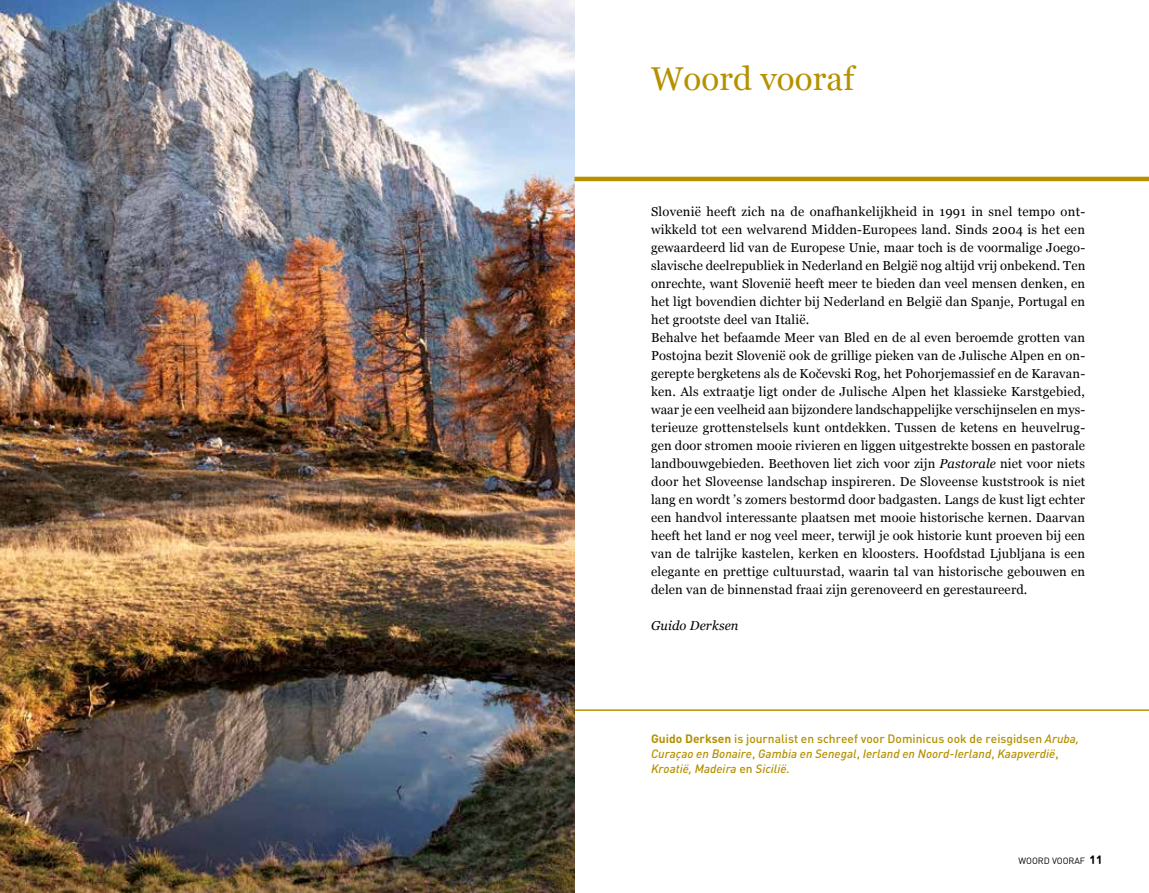
<style>
.page{position:relative;width:1149px;height:893px;background:#fff}
.page>*{position:absolute;margin:0;border:0;box-sizing:border-box;transform-origin:0 0}
.t1{font:33px "Georgia";letter-spacing:.005em;color:#b59100}
.t2{font:12.9px/18px "Georgia";letter-spacing:.01em;color:#000}
.t3{font:italic 12.9px "Georgia";letter-spacing:.01em;color:#000}
.t4{font:italic 500 12px/15px "DIN Pro";color:#b59100}
.t5{font:9px "DIN Pro";color:#000}
.s1{font-style:italic}
.s2{font-weight:700;font-style:normal}
.s3{font-style:normal}
.s4{font-family:"DIN Round Offc";font-weight:700;font-size:12px}
</style>
<div class="page">
<img style="left:0;top:0;width:574px;height:893px">
<hr style="left:574px;top:177px;width:574px;height:4px;background:#b59100">
<hr style="left:575px;top:709px;width:573px;height:2px;background:#b59100">
<h1 class="t1" style="left:651px;top:59px;width:204px">Woord vooraf</h1>
<p class="t2" style="left:651px;top:203px;width:435px">Slovenië heeft zich na de onafhankelijkheid in 1991 in snel tempo ont&shy;wikkeld tot een welvarend Midden-Europees land. Sinds 2004 is het een gewaardeerd lid van de Europese Unie, maar toch is de voormalige Joego&shy;slavische deelrepubliek in Nederland en België nog altijd vrij onbekend. Ten onrechte, want Slovenië heeft meer te bieden dan veel mensen denken, en het ligt bovendien dichter bij Nederland en België dan Spanje, Portugal en het grootste deel van Italië.<br>Behalve het befaamde Meer van Bled en de al even beroemde grotten van Postojna bezit Slovenië ook de grillige pieken van de Julische Alpen en on&shy;gerepte bergketens als de Kočevski Rog, het Pohorjemassief en de Karavan&shy;ken. Als extraatje ligt onder de Julische Alpen het klassieke Karstgebied, waar je een veelheid aan bijzondere landschappelijke verschijnselen en mys&shy;terieuze grottenstelsels kunt ontdekken. Tussen de ketens en heuvelrug&shy;gen door stromen mooie rivieren en liggen uitgestrekte bossen en pastorale landbouwgebieden. Beethoven liet zich voor zijn <span class="s1">Pastorale</span> niet voor niets door het Sloveense landschap inspireren. De Sloveense kuststrook is niet lang en wordt ’s zomers bestormd door badgasten. Langs de kust ligt echter een handvol interessante plaatsen met mooie historische kernen. Daarvan heeft het land er nog veel meer, terwijl je ook historie kunt proeven bij een van de talrijke kastelen, kerken en kloosters. Hoofdstad Ljubljana is een elegante en prettige cultuurstad, waarin tal van historische gebouwen en delen van de binnenstad fraai zijn gerenoveerd en gerestaureerd.</p>
<p class="t3" style="left:651px;top:617px;width:89px">Guido Derksen</p>
<p class="t4" style="left:651px;top:730px;width:429px"><span class="s2">Guido Derksen</span> <span class="s3">is journalist en schreef voor Dominicus ook de reisgidsen</span> Aruba,<br>Curaçao en Bonaire<span class="s3">,</span> Gambia en Senegal<span class="s3">,</span> Ierland en Noord-Ierland<span class="s3">,</span> Kaapverdië<span class="s3">,<br></span>Kroatië, Madeira <span class="s3">en</span> Sicilië.</p>
<p class="t5" style="left:1018px;top:854px;width:85px">WOORD VOORAF <span class="s4">11</span></p>
</div>
